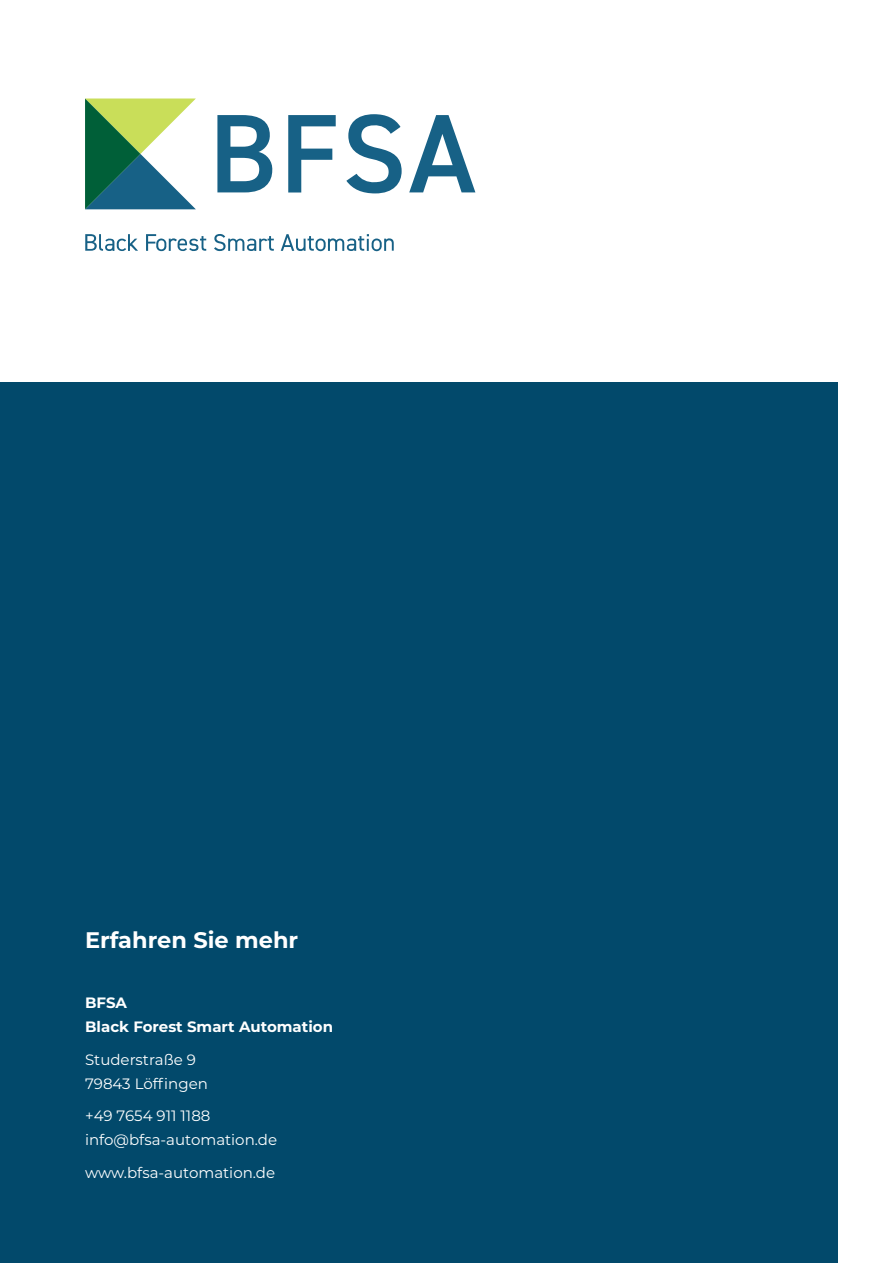
<style>
.page{position:relative;width:893px;height:1263px;background:#fff}
.page>*{position:absolute;margin:0;border:0;box-sizing:border-box;transform-origin:0 0}
.t1{font:700 22.5px "Montserrat";color:#fff}
.t2{font:15px/24px "Montserrat";color:#fff}
.t3{font:700 15px/24px "Montserrat";color:#fff}
</style>
<div class="page">
<div style="left:0;top:383px;width:838px;height:880px;background:#02496b"></div>
<svg style="left:217px;top:115px;width:56px;height:77px"></svg>
<svg style="left:288px;top:115px;width:48px;height:77px"></svg>
<svg style="left:346px;top:114px;width:56px;height:79px"></svg>
<svg style="left:409px;top:115px;width:66px;height:77px"></svg>
<svg style="left:85px;top:99px;width:111px;height:110px"></svg>
<svg style="left:85px;top:234px;width:53px;height:17px"></svg>
<svg style="left:146px;top:234px;width:60px;height:17px"></svg>
<svg style="left:214px;top:234px;width:60px;height:17px"></svg>
<svg style="left:281px;top:234px;width:113px;height:17px"></svg>
<h1 class="t1" style="left:85px;top:928px;width:215px">Erfahren Sie mehr</h1>
<p class="t3" style="left:85px;top:991px;width:249px">BFSA<br>Black Forest Smart Automation</p>
<p class="t2" style="left:85px;top:1048px;width:124px">Studerstraße 9<br>79843 Löffingen</p>
<p class="t2" style="left:85px;top:1104px;width:193px">+49 7654 911 1188 info@bfsa-automation.de</p>
<p class="t2" style="left:85px;top:1161px;width:192px">www.bfsa-automation.de</p>
</div>
